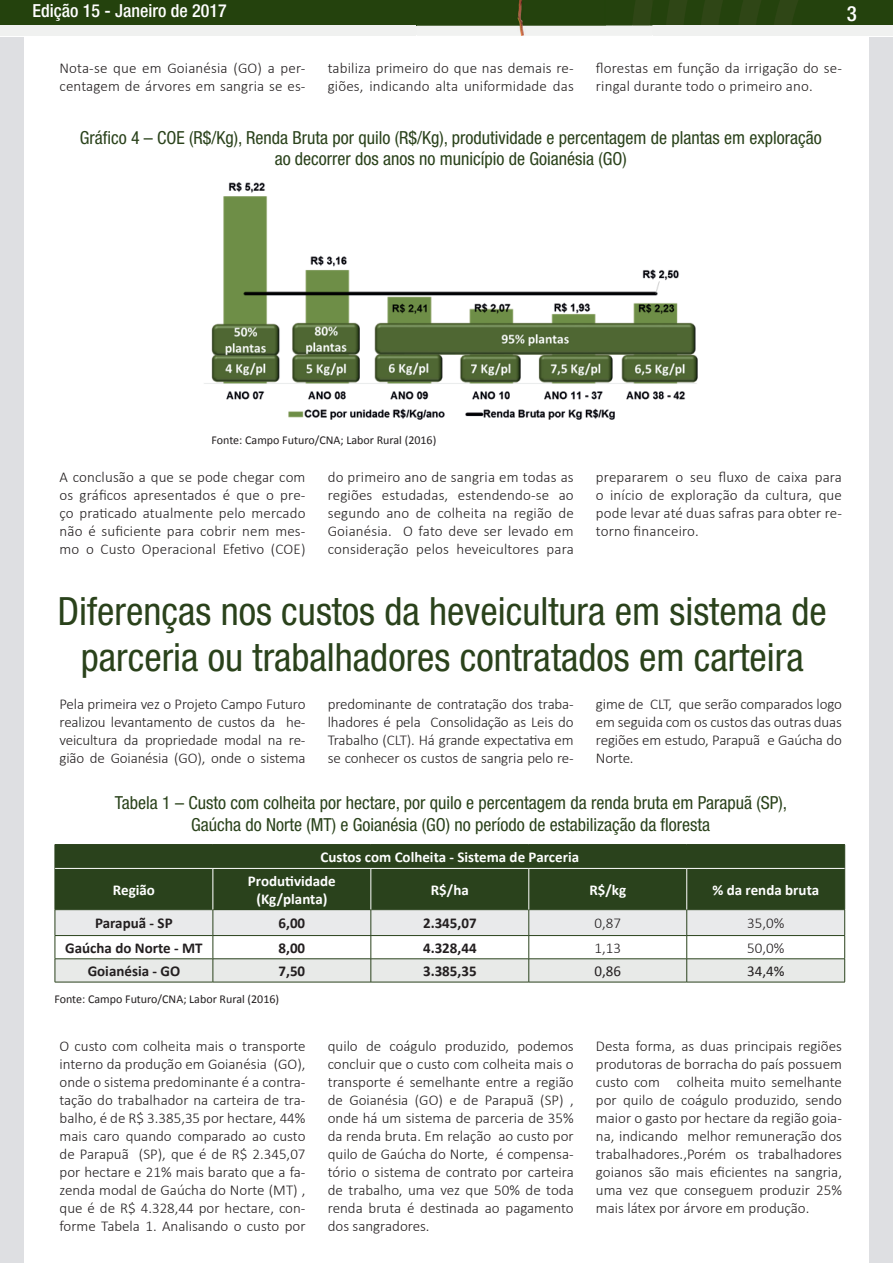
<style>
.page{position:relative;width:893px;height:1263px;background:#fff}
.page>*{position:absolute;margin:0;border:0;box-sizing:border-box;transform-origin:0 0}
.t1{font:condensed 39px/46.8px "Helvetica Neue LT Std";color:#2a421b;text-align:center}
.t2{font:500 condensed 21px "Helvetica Neue LT Std";color:#fff}
.t3{font:condensed 18px/21.6px "Helvetica Neue LT Std";color:#2a421b;text-align:center}
.t4{font:500 condensed 18px "Helvetica Neue LT Std";color:#fff}
.t5{font:300 15px/18px "Calibri";color:#231f20;text-align:justify}
.t6{font:700 15px/18px "Calibri";color:#fff;text-align:center}
.t7{font:700 15px "Calibri";color:#231f20}
.t8{font:15px "Calibri";color:#231f20}
.t9{font:12px "Calibri";color:#231f20}
</style>
<div class="page">
<div style="left:0;top:13px;width:893px;height:1250px;background:#dedfe2"></div>
<div style="left:24px;top:13px;width:845px;height:1250px;background:#fff"></div>
<div style="left:0;top:0;width:893px;height:31px;background:#24420d"></div>
<svg style="left:774px;top:0;width:24px;height:26px"></svg>
<svg style="left:738px;top:0;width:23px;height:26px"></svg>
<svg style="left:701px;top:0;width:22px;height:26px"></svg>
<svg style="left:666px;top:0;width:22px;height:26px"></svg>
<div style="left:0;top:26px;width:893px;height:10px;background:#f0f1f0"></div>
<img style="left:417px;top:0;width:215px;height:36px">
<img style="left:632px;top:0;width:20px;height:26px">
<img style="left:204px;top:182px;width:494px;height:238px">
<div style="left:56px;top:845px;width:788px;height:64px;background:#2a421c"></div>
<div style="left:213px;top:868px;width:158px;height:42px;background:#2a421c"></div>
<hr style="left:55px;top:844px;width:158px;height:1px;background:#2a421c">
<svg style="left:55px;top:845px;width:1px;height:23px"></svg>
<hr style="left:213px;top:844px;width:158px;height:1px;background:#2a421c">
<hr style="left:371px;top:844px;width:158px;height:1px;background:#2a421c">
<hr style="left:529px;top:844px;width:158px;height:1px;background:#2a421c">
<hr style="left:687px;top:844px;width:158px;height:1px;background:#2a421c">
<svg style="left:844px;top:845px;width:1px;height:23px"></svg>
<hr style="left:55px;top:868px;width:1px;height:41px;background:#2a421c">
<hr style="left:844px;top:868px;width:1px;height:41px;background:#2a421c">
<hr style="left:55px;top:909px;width:158px;height:1px;background:#2a421c">
<hr style="left:371px;top:909px;width:158px;height:1px;background:#2a421c">
<hr style="left:529px;top:909px;width:158px;height:1px;background:#2a421c">
<hr style="left:687px;top:909px;width:158px;height:1px;background:#2a421c">
<hr style="left:55px;top:982px;width:158px;height:1px;background:#2a421c">
<hr style="left:371px;top:982px;width:158px;height:1px;background:#2a421c">
<hr style="left:529px;top:982px;width:158px;height:1px;background:#2a421c">
<hr style="left:687px;top:982px;width:158px;height:1px;background:#2a421c">
<svg style="left:55px;top:910px;width:790px;height:72px"></svg>
<hr style="left:213px;top:982px;width:158px;height:1px;background:#2a421c">
<hr style="left:55px;top:868px;width:158px;height:1px;background:#fff">
<hr style="left:213px;top:868px;width:158px;height:1px;background:#fff">
<hr style="left:213px;top:868px;width:1px;height:41px;background:#fff">
<hr style="left:371px;top:868px;width:158px;height:1px;background:#fff">
<hr style="left:371px;top:868px;width:1px;height:41px;background:#fff">
<hr style="left:529px;top:868px;width:158px;height:1px;background:#fff">
<hr style="left:529px;top:868px;width:1px;height:41px;background:#fff">
<hr style="left:687px;top:868px;width:157px;height:1px;background:#fff">
<hr style="left:686px;top:868px;width:1px;height:41px;background:#fff">
<p class="t4" style="left:33px;top:0;width:196px">Edição 15 - Janeiro de 2017</p>
<h2 class="t2" style="left:847px;top:1px;width:12px">3</h2>
<p class="t5" style="left:60px;top:58px;width:247px">Nota-se que em Goianésia (GO) a per&shy;centagem de árvores em sangria se es-</p>
<p class="t5" style="left:328px;top:58px;width:248px">tabiliza primeiro do que nas demais re&shy;giões, indicando alta uniformidade das</p>
<p class="t5" style="left:596px;top:58px;width:247px">florestas em função da irrigação do se&shy;ringal durante todo o primeiro ano.</p>
<p class="t3" style="left:80px;top:126px;width:744px">Gráfico 4 – COE (R$/Kg), Renda Bruta por quilo (R$/Kg), produtividade e percentagem de plantas em exploração ao decorrer dos anos no município de Goianésia (GO)</p>
<p class="t9" style="left:212px;top:432px;width:226px">Fonte: Campo Futuro/CNA; Labor Rural (2016)</p>
<p class="t5" style="left:60px;top:467px;width:247px">A conclusão a que se pode chegar com os gráficos apresentados é que o pre&shy;ço praticado atualmente pelo mercado não é suficiente para cobrir nem mes&shy;mo o Custo Operacional Efetivo (COE)</p>
<p class="t5" style="left:328px;top:467px;width:248px">do primeiro ano de sangria em todas as regiões estudadas, estendendo-se ao segundo ano de colheita na região de Goianésia. O fato deve ser levado em consideração pelos heveicultores para</p>
<p class="t5" style="left:596px;top:467px;width:247px">prepararem o seu fluxo de caixa para o início de exploração da cultura, que pode levar até duas safras para obter re&shy;torno financeiro.</p>
<h1 class="t1" style="left:58px;top:587px;width:771px">Diferenças nos custos da heveicultura em sistema de parceria ou trabalhadores contratados em carteira</h1>
<p class="t5" style="left:60px;top:695px;width:248px">Pela primeira vez o Projeto Campo Futuro realizou levantamento de custos da he&shy;veicultura da propriedade modal na re&shy;gião de Goianésia (GO), onde o sistema</p>
<p class="t5" style="left:328px;top:695px;width:247px">predominante de contratação dos traba&shy;lhadores é pela Consolidação as Leis do Trabalho (CLT). Há grande expectativa em se conhecer os custos de sangria pelo re-</p>
<p class="t5" style="left:596px;top:695px;width:247px">gime de CLT, que serão comparados logo em seguida com os custos das outras duas regiões em estudo, Parapuã e Gaúcha do Norte.</p>
<p class="t3" style="left:115px;top:792px;width:674px">Tabela 1 – Custo com colheita por hectare, por quilo e percentagem da renda bruta em Parapuã (SP),<br>Gaúcha do Norte (MT) e Goianésia (GO) no período de estabilização da floresta</p>
<p class="t6" style="left:321px;top:848px;width:260px">Custos com Colheita - Sistema de Parceria</p>
<p class="t6" style="left:113px;top:881px;width:44px">Região</p>
<p class="t6" style="left:248px;top:872px;width:89px">Produtividade (Kg/planta)</p>
<p class="t6" style="left:431px;top:881px;width:39px">R$/ha</p>
<p class="t6" style="left:589px;top:881px;width:38px">R$/kg</p>
<p class="t6" style="left:712px;top:881px;width:108px">% da renda bruta</p>
<p class="t7" style="left:95px;top:914px;width:79px">Parapuã - SP</p>
<p class="t7" style="left:279px;top:914px;width:28px">6,00</p>
<p class="t7" style="left:423px;top:914px;width:55px">2.345,07</p>
<p class="t5" style="left:595px;top:913px;width:28px">0,87</p>
<p class="t5" style="left:747px;top:913px;width:39px">35,0%</p>
<p class="t7" style="left:65px;top:938px;width:139px">Gaúcha do Norte - MT</p>
<p class="t7" style="left:279px;top:938px;width:28px">8,00</p>
<p class="t7" style="left:423px;top:938px;width:55px">4.328,44</p>
<p class="t5" style="left:595px;top:938px;width:28px">1,13</p>
<p class="t5" style="left:747px;top:938px;width:39px">50,0%</p>
<p class="t7" style="left:88px;top:961px;width:94px">Goianésia - GO</p>
<p class="t7" style="left:279px;top:961px;width:28px">7,50</p>
<p class="t7" style="left:423px;top:961px;width:55px">3.385,35</p>
<p class="t8" style="left:594px;top:961px;width:28px">0,86</p>
<p class="t8" style="left:747px;top:961px;width:39px">34,4%</p>
<p class="t9" style="left:54px;top:991px;width:226px">Fonte: Campo Futuro/CNA; Labor Rural (2016)</p>
<p class="t5" style="left:60px;top:1037px;width:247px">O custo com colheita mais o transporte interno da produção em Goianésia (GO), onde o sistema predominante é a contra&shy;tação do trabalhador na carteira de tra&shy;balho, é de R$ 3.385,35 por hectare, 44% mais caro quando comparado ao custo de Parapuã (SP), que é de R$ 2.345,07 por hectare e 21% mais barato que a fa&shy;zenda modal de Gaúcha do Norte (MT) , que é de R$ 4.328,44 por hectare, con&shy;forme Tabela 1. Analisando o custo por</p>
<p class="t5" style="left:328px;top:1037px;width:247px">quilo de coágulo produzido, podemos concluir que o custo com colheita mais o transporte é semelhante entre a região de Goianésia (GO) e de Parapuã (SP) , onde há um sistema de parceria de 35% da renda bruta. Em relação ao custo por quilo de Gaúcha do Norte, é compensa&shy;tório o sistema de contrato por carteira de trabalho, uma vez que 50% de toda renda bruta é destinada ao pagamento dos sangradores.</p>
<p class="t5" style="left:596px;top:1037px;width:248px">Desta forma, as duas principais regiões produtoras de borracha do país possuem custo com colheita muito semelhante por quilo de coágulo produzido, sendo maior o gasto por hectare da região goia&shy;na, indicando melhor remuneração dos trabalhadores.,Porém os trabalhadores goianos são mais eficientes na sangria, uma vez que conseguem produzir 25% mais látex por árvore em produção.</p>
</div>
